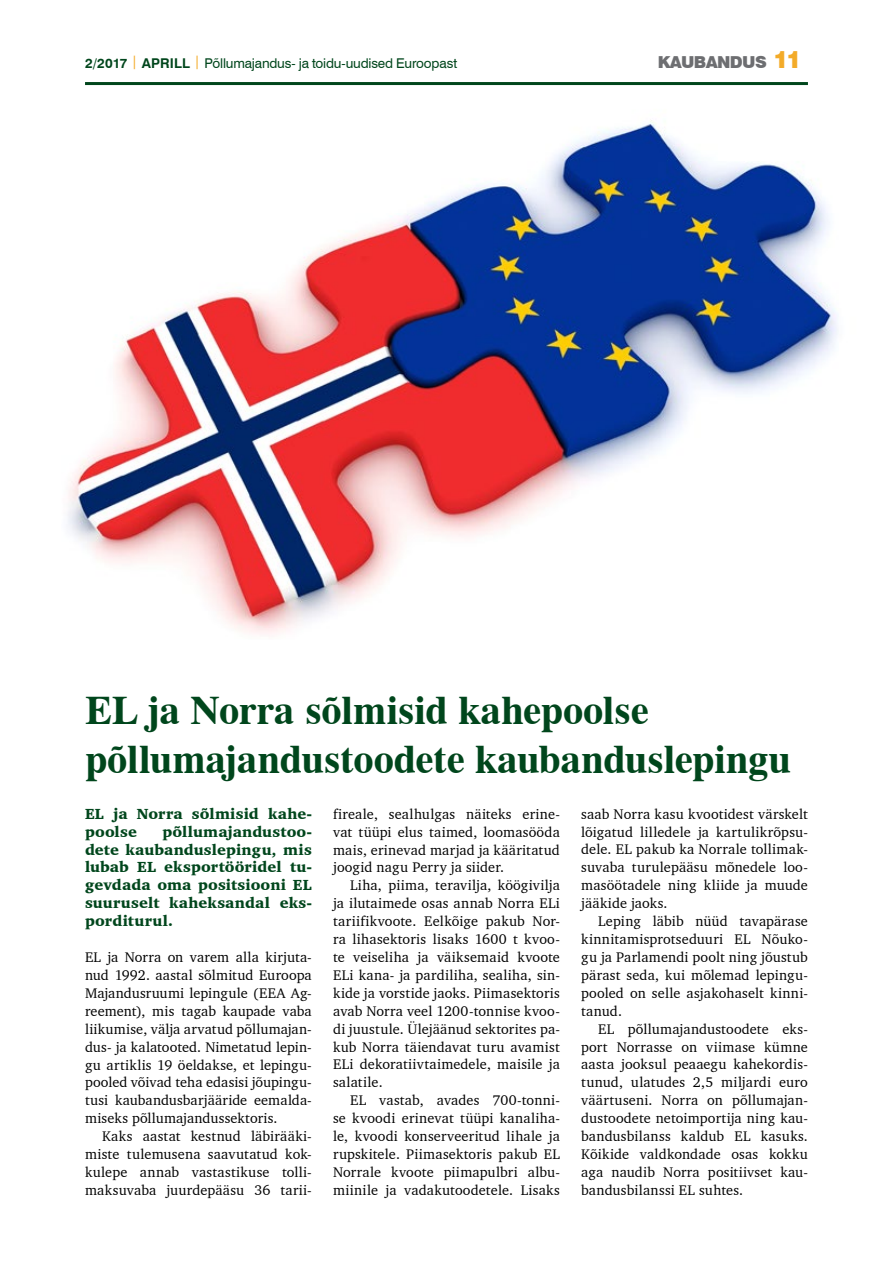
<style>
.page{position:relative;width:893px;height:1263px;background:#fff}
.page>*{position:absolute;margin:0;border:0;box-sizing:border-box;transform-origin:0 0}
.t1{font:700 40.5px/48.6px "Dutch 801 BT";letter-spacing:-.015em;color:#00461c}
.t2{font:900 16.5px "Swiss 721 BT";letter-spacing:-.04em;color:#6d6e71}
.t3{font:900 15px/17.9px "Charter BT";letter-spacing:.01em;color:#00461c}
.t4{font:14.25px/17.9px "Charter BT";letter-spacing:.015em;color:#000;text-align:justify}
.t5{font:13.5px "Swiss 721 BT";letter-spacing:-.015em;color:#00461c}
.s1{font-weight:700}
.s2{color:#f3ab29}
.s3{font-size:24px;color:#f3ab29}
</style>
<div class="page">
<hr style="left:85px;top:82px;width:723px;height:3px;background:#00461c">
<img style="left:68px;top:120px;width:770px;height:514px">
<p class="t5" style="left:85px;top:54px;width:374px"><span class="s1">2/2017</span> <span class="s2">|</span> <span class="s1">APRILL</span> <span class="s2">|</span> Põllumajandus- ja toidu-uudised Euroopast</p>
<p class="t2" style="left:658px;top:52px;width:146px">KAUBANDUS <span class="s3">11</span></p>
<h1 class="t1" style="left:85px;top:685px;width:708px">EL ja Norra sõlmisid kahepoolse põllumajandustoodete kaubanduslepingu</h1>
<p class="t3" style="left:85px;top:804px;width:228px">EL ja Norra sõlmisid kahe&shy;poolse</p>
<p class="t4" style="left:333px;top:804px;width:228px">fireale, sealhulgas näiteks erine&shy;vat tüüpi elus taimed, loomasööda mais, erinevad marjad ja kääritatud joogid nagu Perry ja siider.</p>
<p class="t4" style="left:333px;top:876px;width:228px;text-indent:17px">Liha, piima, teravilja, köögivilja ja ilutaimede osas annab Norra ELi tariifikvoote. Eelkõige pakub Nor&shy;ra lihasektoris lisaks 1600 t kvoo&shy;te veiseliha ja väiksemaid kvoote ELi kana- ja pardiliha, sealiha, sin&shy;kide ja vorstide jaoks. Piimasektoris avab Norra veel 1200-tonnise kvoo&shy;di juustule. Ülejäänud sektorites pa&shy;kub Norra täiendavat turu avamist ELi dekoratiivtaimedele, maisile ja salatile.</p>
<p class="t4" style="left:333px;top:1091px;width:228px;text-indent:17px">EL vastab, avades 700-tonni&shy;se kvoodi erinevat tüüpi kanaliha&shy;le, kvoodi konserveeritud lihale ja rupskitele. Piimasektoris pakub EL Norrale kvoote piimapulbri albu&shy;miinile ja vadakutoodetele. Lisaks</p>
<p class="t4" style="left:581px;top:804px;width:228px">saab Norra kasu kvootidest värskelt lõigatud lilledele ja kartulikrõpsu&shy;dele. EL pakub ka Norrale tollimak&shy;suvaba turulepääsu mõnedele loo&shy;masöötadele ning kliide ja muude jääkide jaoks.</p>
<p class="t4" style="left:581px;top:912px;width:228px;text-indent:17px">Leping läbib nüüd tavapärase kinnitamisprotseduuri EL Nõuko&shy;gu ja Parlamendi poolt ning jõustub pärast seda, kui mõlemad lepingu&shy;pooled on selle asjakohaselt kinni&shy;tanud.</p>
<p class="t4" style="left:581px;top:1019px;width:228px;text-indent:17px">EL põllumajandustoodete eks&shy;port Norrasse on viimase kümne aasta jooksul peaaegu kahekordis&shy;tunud, ulatudes 2,5 miljardi euro väärtuseni. Norra on põllumajan&shy;dustoodete netoimportija ning kau&shy;bandusbilanss kaldub EL kasuks.<br>Kõikide valdkondade osas kokku aga naudib Norra positiivset kau&shy;bandusbilanssi EL suhtes.</p>
<p class="t3" style="left:85px;top:822px;width:228px;text-align:justify;text-indent:77px">põllumajandustoo&shy;dete kaubanduslepingu, mis lubab EL eksportööridel tu&shy;gevdada oma positsiooni EL suuruselt kaheksandal eks&shy;porditurul.</p>
<p class="t4" style="left:85px;top:948px;width:228px">EL ja Norra on varem alla kirjuta&shy;nud 1992. aastal sõlmitud Euroopa Majandusruumi lepingule (EEA Ag&shy;reement), mis tagab kaupade vaba liikumise, välja arvatud põllumajan&shy;dus- ja kalatooted. Nimetatud lepin&shy;gu artiklis 19 öeldakse, et lepingu&shy;pooled võivad teha edasisi jõupingu&shy;tusi kaubandusbarjääride eemalda&shy;miseks põllumajandussektoris.</p>
<p class="t4" style="left:85px;top:1127px;width:228px;text-indent:17px">Kaks aastat kestnud läbirääki&shy;miste tulemusena saavutatud kok&shy;kulepe annab vastastikuse tolli&shy;maksuvaba juurdepääsu 36 tarii-</p>
</div>
